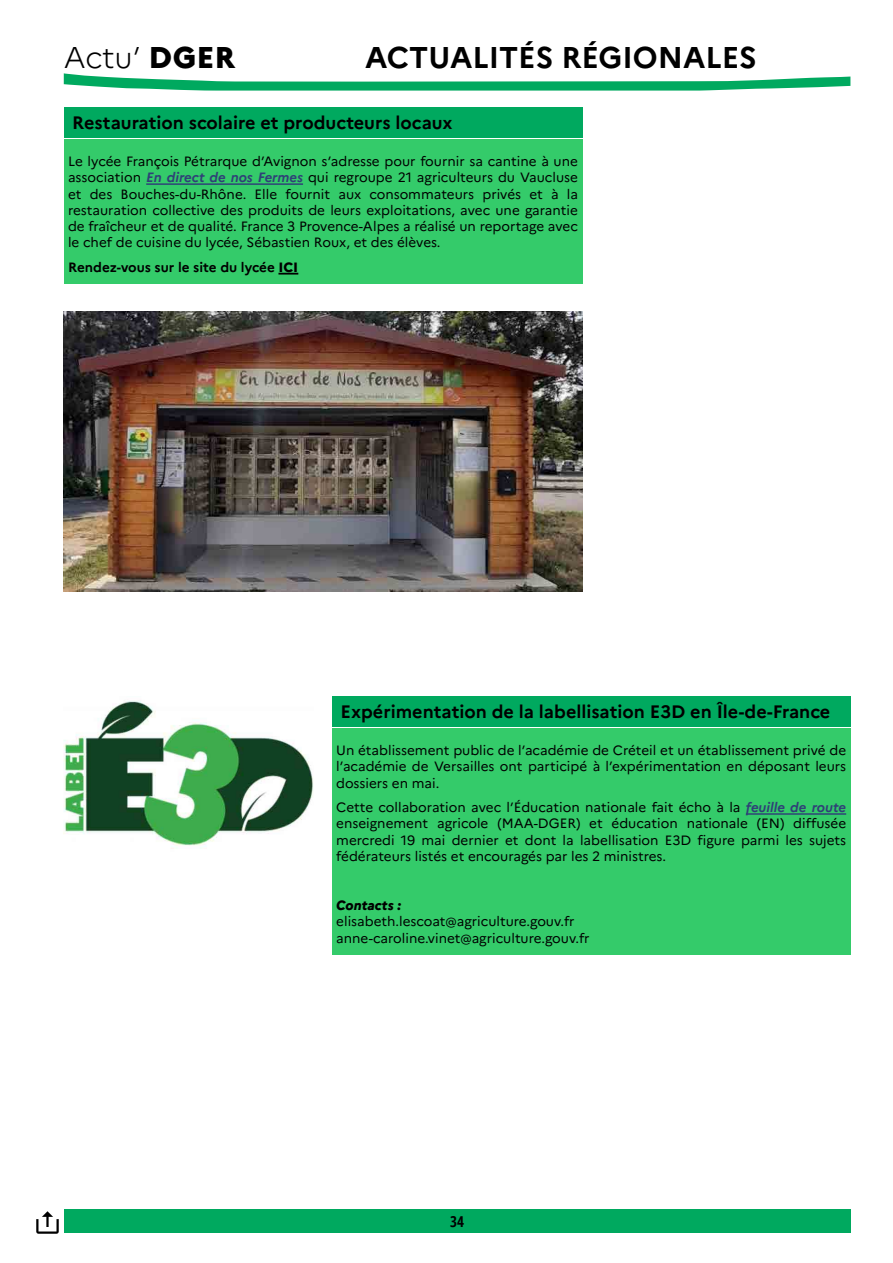
<style>
.page{position:relative;width:893px;height:1263px;background:#fff}
.page>*{position:absolute;margin:0;border:0;box-sizing:border-box;transform-origin:0 0}
.t1{font:700 30px "Marianne";color:#000}
.t2{font:300 30px "Marianne";color:#000}
.TITRE-Rubrique_align{font:700 18px "Marianne";color:#000}
.t3{font:700 15px "Open Sans Condensed";color:#000}
.TEXTE_ARTICLES_Rubri{font:13.5px/16.2px "Marianne";color:#000;text-align:justify}
.TEXTE_ARTICLES_Rubri-2{font:700 13.5px "Marianne";color:#000}
.TEXTE_ARTICLES_Rubri-3{font:italic 800 13.5px "Marianne";color:#000}
.s1{font-weight:800}
.s2{font-weight:700;font-style:italic;color:#2f4077}
</style>
<div class="page">
<div style="left:64px;top:1209px;width:786px;height:24px;background:#00a95f"></div>
<svg style="left:64px;top:73px;width:786px;height:18px"></svg>
<div style="left:64px;top:107px;width:518px;height:31px;background:#00a95f"></div>
<div style="left:64px;top:139px;width:518px;height:22px;background:#34cb6a"></div>
<div style="left:64px;top:152px;width:518px;height:107px;background:#34cb6a"></div>
<hr style="left:146px;top:183px;width:157px;height:2px;background:#2f4077">
<div style="left:64px;top:257px;width:518px;height:27px;background:#34cb6a"></div>
<hr style="left:278px;top:273px;width:20px;height:2px;background:#000">
<img style="left:64px;top:311px;width:518px;height:280px">
<div style="left:332px;top:696px;width:518px;height:31px;background:#00a95f"></div>
<div style="left:332px;top:728px;width:518px;height:22px;background:#34cb6a"></div>
<div style="left:332px;top:741px;width:518px;height:58px;background:#34cb6a"></div>
<div style="left:332px;top:798px;width:518px;height:75px;background:#34cb6a"></div>
<hr style="left:746px;top:813px;width:100px;height:2px;background:#2f4077">
<div style="left:332px;top:871px;width:518px;height:26px;background:#34cb6a"></div>
<div style="left:332px;top:896px;width:518px;height:26px;background:#34cb6a"></div>
<div style="left:332px;top:912px;width:518px;height:26px;background:#34cb6a"></div>
<div style="left:332px;top:928px;width:518px;height:26px;background:#34cb6a"></div>
<img style="left:64px;top:701px;width:249px;height:148px">
<img style="left:36px;top:1211px;width:23px;height:23px">
<h1 class="t2" style="left:64px;top:39px;width:173px">Actu’ <span class="s1">DGER</span></h1>
<h1 class="t1" style="left:365px;top:39px;width:393px">ACTUALITÉS RÉGIONALES</h1>
<p class="TITRE-Rubrique_align" style="left:72px;top:112px;width:382px">Restauration scolaire et producteurs locaux</p>
<p class="TEXTE_ARTICLES_Rubri" style="left:68px;top:153px;width:511px">Le lycée François Pétrarque d’Avignon s’adresse pour fournir sa cantine à une association <span class="s2">En direct de nos Fermes</span> qui regroupe 21 agriculteurs du Vaucluse et des Bouches-du-Rhône. Elle fournit aux consommateurs privés et à la restauration collective des produits de leurs exploitations, avec une garantie de fraîcheur et de qualité. France 3 Provence-Alpes a réalisé un reportage avec le chef de cuisine du lycée, Sébastien Roux, et des élèves.</p>
<p class="TEXTE_ARTICLES_Rubri-2" style="left:68px;top:259px;width:232px">Rendez-vous sur le site du lycée <span class="s1">ICI</span></p>
<p class="TITRE-Rubrique_align" style="left:340px;top:701px;width:491px">Expérimentation de la labellisation E3D en Île-de-France</p>
<p class="TEXTE_ARTICLES_Rubri" style="left:336px;top:742px;width:511px">Un établissement public de l’académie de Créteil et un établissement privé de l’académie de Versailles ont participé à l’expérimentation en déposant leurs dossiers en mai.</p>
<p class="TEXTE_ARTICLES_Rubri" style="left:336px;top:799px;width:511px">Cette collaboration avec l’Éducation nationale fait écho à la <span class="s2">feuille de route </span>enseignement agricole (MAA-DGER) et éducation nationale (EN) diffusée mercredi 19 mai dernier et dont la labellisation E3D figure parmi les sujets fédérateurs listés et encouragés par les 2 ministres.</p>
<p class="TEXTE_ARTICLES_Rubri-3" style="left:336px;top:897px;width:66px">Contacts :</p>
<p class="TEXTE_ARTICLES_Rubri" style="left:336px;top:913px;width:240px">elisabeth.lescoat@agriculture.gouv.fr</p>
<p class="TEXTE_ARTICLES_Rubri" style="left:336px;top:930px;width:255px">anne-caroline.vinet@agriculture.gouv.fr</p>
<p class="t3" style="left:450px;top:1211px;width:15px">34</p>
</div>
